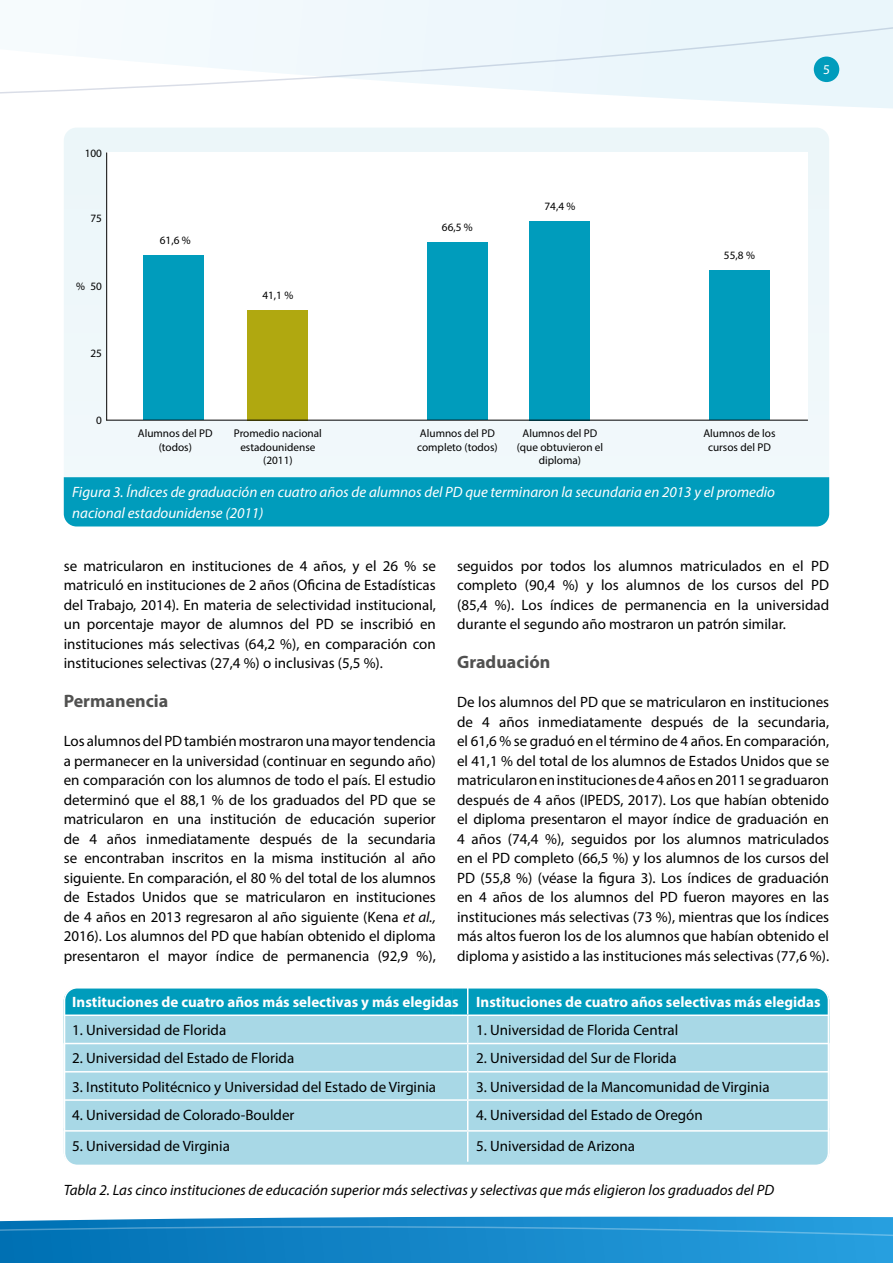
<style>
.page{position:relative;width:893px;height:1263px;background:#fff}
.page>*{position:absolute;margin:0;border:0;box-sizing:border-box;transform-origin:0 0}
.Body_text_-_Subhead{font:700 18px "Myriad Pro";color:#515150}
.Body_text_-_Paragrap{font:15px/19.5px "Myriad Pro";color:#000;text-align:justify}
.Text_within_table{font:15px "Myriad Pro";color:#000}
.Figure_caption_white{font:italic 15px/21px "Myriad Pro";color:#fff}
.Body_text_-_Paragrap-2{font:italic 15px "Myriad Pro";color:#000}
.Text_within_table_wh{font:700 15px "Myriad Pro";color:#fff}
.t1{font:13.5px "Myriad Pro";color:#fff}
.Figure_text{font:11.25px/13.8px "Myriad Pro";color:#000;text-align:center}
.s1{font-style:italic}
</style>
<div class="page">
<svg style="left:123px;top:0;width:770px;height:108px;fill:#eef7fc"></svg>
<svg style="left:0;top:26px;width:893px;height:78px"></svg>
<svg style="left:0;top:1217px;width:893px;height:46px;background:#1a8aca"></svg>
<svg style="left:64px;top:990px;width:765px;height:173px;background:#90cfe0"></svg>
<hr style="left:467px;top:1131px;width:1px;height:31px;background:#fff">
<hr style="left:64px;top:1014px;width:404px;height:2px;background:#fff">
<hr style="left:468px;top:1014px;width:361px;height:2px;background:#fff">
<hr style="left:64px;top:1099px;width:404px;height:2px;background:#fff">
<hr style="left:468px;top:1099px;width:361px;height:2px;background:#fff">
<hr style="left:64px;top:1043px;width:404px;height:1px;background:#fff">
<hr style="left:468px;top:1043px;width:361px;height:1px;background:#fff">
<hr style="left:64px;top:1071px;width:404px;height:1px;background:#fff">
<hr style="left:468px;top:1071px;width:361px;height:1px;background:#fff">
<hr style="left:64px;top:1130px;width:404px;height:1px;background:#fff">
<hr style="left:468px;top:1130px;width:361px;height:1px;background:#fff">
<div style="left:64px;top:987px;width:765px;height:179px;border:2px solid #fff;border-radius:13px"></div>
<div style="left:64px;top:128px;width:765px;height:349px;background:#f1f8fb"></div>
<div style="left:64px;top:477px;width:765px;height:49px;background:#009cbc"></div>
<div style="left:106px;top:152px;width:702px;height:268px;background:#fff"></div>
<hr style="left:106px;top:152px;width:1px;height:268px;background:#000">
<div style="left:144px;top:255px;width:60px;height:165px;background:#009cbc"></div>
<div style="left:427px;top:242px;width:60px;height:178px;background:#009cbc"></div>
<div style="left:709px;top:271px;width:60px;height:149px;background:#009cbc"></div>
<div style="left:530px;top:221px;width:60px;height:199px;background:#009cbc"></div>
<div style="left:248px;top:310px;width:60px;height:110px;background:#b0a810"></div>
<hr style="left:106px;top:420px;width:702px;height:1px;background:#000">
<p class="Figure_text" style="left:85px;top:146px;width:19px">100</p>
<p class="Figure_text" style="left:91px;top:211px;width:13px">75</p>
<p class="Figure_text" style="left:76px;top:279px;width:10px">%</p>
<p class="Figure_text" style="left:91px;top:279px;width:13px">50</p>
<p class="Figure_text" style="left:91px;top:346px;width:13px">25</p>
<p class="Figure_text" style="left:96px;top:413px;width:7px">0</p>
<p class="Figure_text" style="left:160px;top:233px;width:32px">61,6 %</p>
<p class="Figure_text" style="left:262px;top:288px;width:32px">41,1 %</p>
<p class="Figure_text" style="left:442px;top:220px;width:32px">66,5 %</p>
<p class="Figure_text" style="left:544px;top:199px;width:32px">74,4 %</p>
<p class="Figure_text" style="left:724px;top:248px;width:32px">55,8 %</p>
<p class="Figure_text" style="left:138px;top:426px;width:76px">Alumnos del PD (todos)</p>
<p class="Figure_text" style="left:417px;top:426px;width:82px;text-align:left">Alumnos del PD completo (todos)</p>
<p class="Figure_text" style="left:234px;top:426px;width:89px">Promedio nacional estadounidense (2011)</p>
<p class="Figure_text" style="left:517px;top:426px;width:88px">Alumnos del PD (que obtuvieron el diploma)</p>
<p class="Figure_text" style="left:703px;top:426px;width:74px">Alumnos de los cursos del PD</p>
<p class="Figure_caption_white" style="left:72px;top:481px;width:704px">Figura 3. Índices de graduación en cuatro años de alumnos del PD que terminaron la secundaria en 2013 y el promedio nacional estadounidense (2011)</p>
<p class="t1" style="left:823px;top:61px;width:8px">5</p>
<p class="Body_text_-_Paragrap" style="left:64px;top:556px;width:374px">se matricularon en instituciones de 4 años, y el 26 % se matriculó en instituciones de 2 años (Oficina de Estadísticas del Trabajo, 2014). En materia de selectividad institucional, un porcentaje mayor de alumnos del PD se inscribió en instituciones más selectivas (64,2 %), en comparación con instituciones selectivas (27,4 %) o inclusivas (5,5 %).</p>
<p class="Body_text_-_Subhead" style="left:64px;top:689px;width:106px">Permanencia</p>
<p class="Body_text_-_Paragrap" style="left:64px;top:731px;width:374px">Los alumnos del PD también mostraron una mayor tendencia a permanecer en la universidad (continuar en segundo año) en comparación con los alumnos de todo el país. El estudio determinó que el 88,1 % de los graduados del PD que se matricularon en una institución de educación superior de 4 años inmediatamente después de la secundaria se encontraban inscritos en la misma institución al año siguiente. En comparación, el 80 % del total de los alumnos de Estados Unidos que se matricularon en instituciones de 4 años en 2013 regresaron al año siguiente (Kena <span class="s1">et al., </span>2016). Los alumnos del PD que habían obtenido el diploma presentaron el mayor índice de permanencia (92,9 %),</p>
<p class="Body_text_-_Paragrap" style="left:457px;top:556px;width:374px">seguidos por todos los alumnos matriculados en el PD completo (90,4 %) y los alumnos de los cursos del PD (85,4 %). Los índices de permanencia en la universidad durante el segundo año mostraron un patrón similar.</p>
<p class="Body_text_-_Subhead" style="left:457px;top:650px;width:95px">Graduación</p>
<p class="Body_text_-_Paragrap" style="left:457px;top:692px;width:374px">De los alumnos del PD que se matricularon en instituciones de 4 años inmediatamente después de la secundaria, el 61,6 % se graduó en el término de 4 años. En comparación, el 41,1 % del total de los alumnos de Estados Unidos que se matricularon en instituciones de 4 años en 2011 se graduaron después de 4 años (IPEDS, 2017). Los que habían obtenido el diploma presentaron el mayor índice de graduación en 4 años (74,4 %), seguidos por los alumnos matriculados en el PD completo (66,5 %) y los alumnos de los cursos del PD (55,8 %) (véase la figura 3). Los índices de graduación en 4 años de los alumnos del PD fueron mayores en las instituciones más selectivas (73 %), mientras que los índices más altos fueron los de los alumnos que habían obtenido el diploma y asistido a las instituciones más selectivas (77,6 %).</p>
<p class="Text_within_table_wh" style="left:72px;top:992px;width:388px">Instituciones de cuatro años más selectivas y más elegidas</p>
<p class="Text_within_table_wh" style="left:476px;top:992px;width:346px">Instituciones de cuatro años selectivas más elegidas</p>
<p class="Text_within_table" style="left:72px;top:1021px;width:155px">1. Universidad de Florida</p>
<p class="Text_within_table" style="left:476px;top:1021px;width:203px">1. Universidad de Florida Central</p>
<p class="Text_within_table" style="left:72px;top:1049px;width:224px">2. Universidad del Estado de Florida</p>
<p class="Text_within_table" style="left:476px;top:1049px;width:202px">2. Universidad del Sur de Florida</p>
<p class="Text_within_table" style="left:72px;top:1077px;width:365px">3. Instituto Politécnico y Universidad del Estado de Virginia</p>
<p class="Text_within_table" style="left:476px;top:1077px;width:295px">3. Universidad de la Mancomunidad de Virginia</p>
<p class="Text_within_table" style="left:72px;top:1105px;width:224px">4. Universidad de Colorado-Boulder</p>
<p class="Text_within_table" style="left:476px;top:1105px;width:228px">4. Universidad del Estado de Oregón</p>
<p class="Text_within_table" style="left:72px;top:1136px;width:159px">5. Universidad de Virginia</p>
<p class="Text_within_table" style="left:476px;top:1136px;width:160px">5. Universidad de Arizona</p>
<p class="Body_text_-_Paragrap-2" style="left:64px;top:1180px;width:712px">Tabla 2. Las cinco instituciones de educación superior más selectivas y selectivas que más eligieron los graduados del PD</p>
</div>
